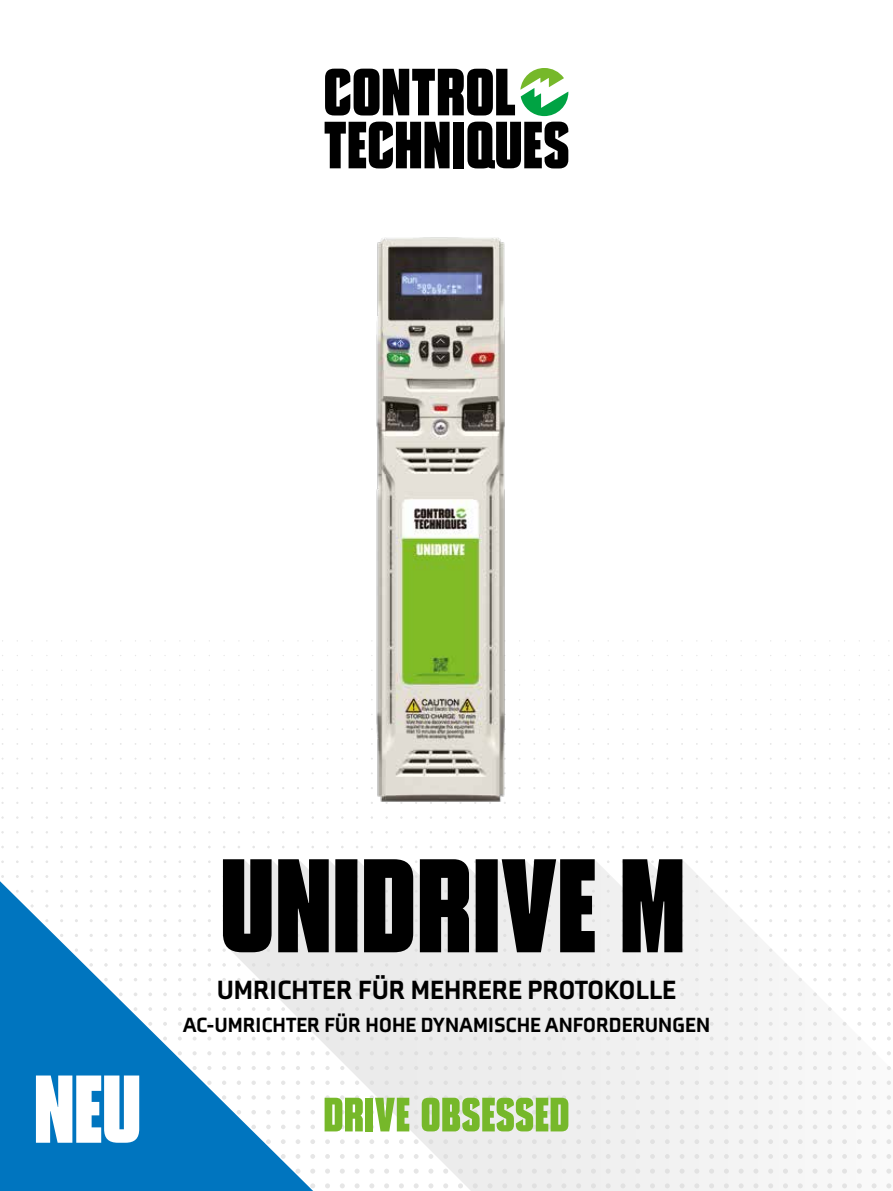
<style>
.page{position:relative;width:893px;height:1191px;background:#fff}
.page>*{position:absolute;margin:0;border:0;box-sizing:border-box;transform-origin:0 0}
.Large_Intro{font:96px "Blunt Con";color:#fff}
.Heading{font:900 27px "Axia";color:#000}
.Heading-2{font:900 21px "Axia";color:#000}
</style>
<div class="page">
<svg style="left:325px;top:69px;width:25px;height:46px"></svg>
<svg style="left:354px;top:69px;width:26px;height:46px"></svg>
<svg style="left:383px;top:69px;width:26px;height:46px"></svg>
<svg style="left:412px;top:69px;width:23px;height:46px"></svg>
<svg style="left:438px;top:69px;width:26px;height:46px"></svg>
<svg style="left:467px;top:69px;width:26px;height:46px"></svg>
<svg style="left:496px;top:69px;width:19px;height:46px"></svg>
<svg style="left:325px;top:122px;width:21px;height:46px"></svg>
<svg style="left:349px;top:122px;width:44px;height:46px"></svg>
<svg style="left:396px;top:122px;width:25px;height:46px"></svg>
<svg style="left:424px;top:122px;width:26px;height:46px"></svg>
<div style="left:453px;top:122px;width:11px;height:46px;background:#000"></div>
<svg style="left:496px;top:122px;width:25px;height:46px"></svg>
<svg style="left:524px;top:122px;width:44px;height:46px"></svg>
<svg style="left:467px;top:122px;width:28px;height:46px"></svg>
<svg style="left:520px;top:68px;width:48px;height:48px"></svg>
<svg style="left:313px;top:859px;width:579px;height:332px;fill:#f2f2f2"></svg>
<svg style="left:325px;top:1095px;width:20px;height:36px"></svg>
<svg style="left:345px;top:1095px;width:18px;height:36px"></svg>
<div style="left:365px;top:1097px;width:8px;height:34px;background:#76b82a"></div>
<svg style="left:370px;top:1095px;width:39px;height:36px"></svg>
<svg style="left:414px;top:1095px;width:26px;height:36px"></svg>
<svg style="left:442px;top:1095px;width:20px;height:36px"></svg>
<svg style="left:533px;top:1095px;width:18px;height:36px"></svg>
<svg style="left:551px;top:1095px;width:17px;height:36px"></svg>
<svg style="left:497px;top:1095px;width:36px;height:36px"></svg>
<svg style="left:462px;top:1095px;width:33px;height:36px"></svg>
<svg style="left:0;top:881px;width:313px;height:310px;fill:#0075bf"></svg>
<svg style="left:223px;top:859px;width:459px;height:93px;background:#3f3f3f"></svg>
<img style="left:356px;top:237px;width:178px;height:567px">
<p class="Large_Intro" style="left:34px;top:1066px;width:109px">NEU</p>
<p class="Heading" style="left:217px;top:973px;width:461px">UMRICHTER FÜR MEHRERE PROTOKOLLE</p>
<p class="Heading-2" style="left:183px;top:1012px;width:529px">AC-UMRICHTER FÜR HOHE DYNAMISCHE ANFORDERUNGEN</p>
</div>
